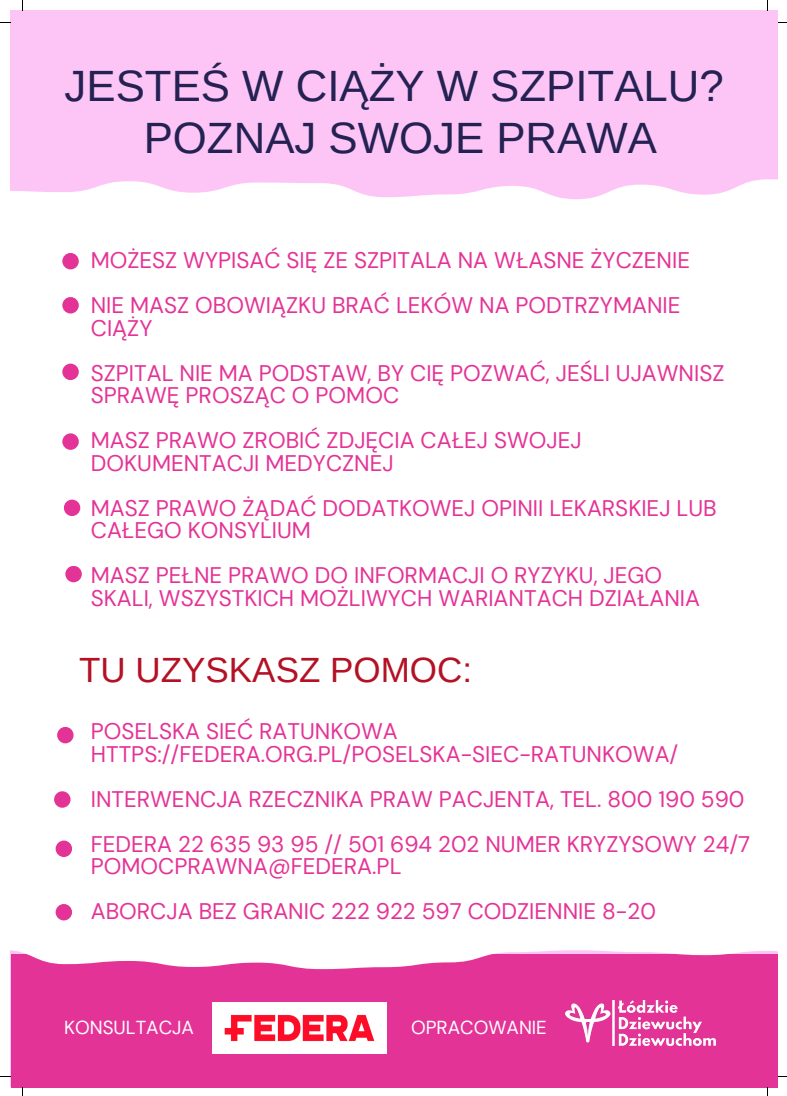
<style>
.page{position:relative;width:787px;height:1096px;background:#fff}
.page>*{position:absolute;margin:0;border:0;box-sizing:border-box;transform-origin:0 0}
.t1{font:43.75px "Arimo";color:#232253}
.t2{font:35px "Arimo";color:#b41124}
.t3{font:22.5px/22.5px "DM Sans";color:#e43397}
.t4{font:18.75px "DM Sans";color:#fff}
</style>
<div class="page">
<div style="left:10px;top:10px;width:768px;height:1076px;background:#fdc5f5"></div>
<div style="left:11px;top:954px;width:766px;height:132px;background:#e43397"></div>
<div style="left:10px;top:179px;width:768px;height:790px;background:#fff"></div>
<img style="left:565px;top:1000px;width:150px;height:45px">
<img style="left:212px;top:1002px;width:174px;height:51px">
<div style="left:62px;top:253px;width:17px;height:16px;background:#e43397;border-radius:50%"></div>
<div style="left:62px;top:297px;width:17px;height:16px;background:#e43397;border-radius:50%"></div>
<div style="left:62px;top:363px;width:17px;height:17px;background:#e43397;border-radius:50%"></div>
<div style="left:62px;top:433px;width:17px;height:17px;background:#e43397;border-radius:50%"></div>
<div style="left:64px;top:499px;width:16px;height:17px;background:#e43397;border-radius:50%"></div>
<div style="left:65px;top:565px;width:17px;height:17px;background:#e43397;border-radius:50%"></div>
<div style="left:57px;top:726px;width:17px;height:17px;background:#e43397;border-radius:50%"></div>
<div style="left:54px;top:791px;width:17px;height:16px;background:#e43397;border-radius:50%"></div>
<div style="left:56px;top:840px;width:16px;height:17px;background:#e43397;border-radius:50%"></div>
<div style="left:56px;top:903px;width:16px;height:17px;background:#e43397;border-radius:50%"></div>
<p class="t1" style="left:65px;top:61px;width:661px">JESTEŚ W CIĄŻY W SZPITALU?</p>
<p class="t1" style="left:144px;top:114px;width:515px">POZNAJ SWOJE PRAWA</p>
<p class="t3" style="left:91px;top:249px;width:601px">MOŻESZ WYPISAĆ SIĘ ZE SZPITALA NA WŁASNE ŻYCZENIE</p>
<p class="t3" style="left:91px;top:294px;width:591px">NIE MASZ OBOWIĄZKU BRAĆ LEKÓW NA PODTRZYMANIE<br>CIĄŻY</p>
<p class="t3" style="left:91px;top:361px;width:635px">SZPITAL NIE MA PODSTAW, BY CIĘ POZWAĆ, JEŚLI UJAWNISZ<br>SPRAWĘ PROSZĄC O POMOC</p>
<p class="t3" style="left:91px;top:429px;width:492px">MASZ PRAWO ZROBIĆ ZDJĘCIA CAŁEJ SWOJEJ<br>DOKUMENTACJI MEDYCZNEJ</p>
<p class="t3" style="left:91px;top:497px;width:627px">MASZ PRAWO ŻĄDAĆ DODATKOWEJ OPINII LEKARSKIEJ LUB<br>CAŁEGO KONSYLIUM</p>
<p class="t3" style="left:91px;top:564px;width:611px">MASZ PEŁNE PRAWO DO INFORMACJI O RYZYKU, JEGO<br>SKALI, WSZYSTKICH MOŻLIWYCH WARIANTACH DZIAŁANIA</p>
<p class="t2" style="left:79px;top:650px;width:395px">TU UZYSKASZ POMOC:</p>
<p class="t3" style="left:91px;top:720px;width:309px">POSELSKA SIEĆ RATUNKOWA</p>
<p class="t3" style="left:91px;top:742px;width:589px">HTTPS://FEDERA.ORG.PL/POSELSKA-SIEC-RATUNKOWA/</p>
<p class="t3" style="left:91px;top:787px;width:655px">INTERWENCJA RZECZNIKA PRAW PACJENTA, TEL. 800 190 590</p>
<p class="t3" style="left:91px;top:832px;width:661px">FEDERA 22 635 93 95 // 501 694 202 NUMER KRYZYSOWY 24/7</p>
<p class="t3" style="left:91px;top:855px;width:312px">POMOCPRAWNA@FEDERA.PL</p>
<p class="t3" style="left:91px;top:900px;width:567px">ABORCJA BEZ GRANIC 222 922 597 CODZIENNIE 8-20</p>
<p class="t4" style="left:64px;top:1014px;width:131px">KONSULTACJA</p>
<p class="t4" style="left:411px;top:1014px;width:137px">OPRACOWANIE</p>
</div>
